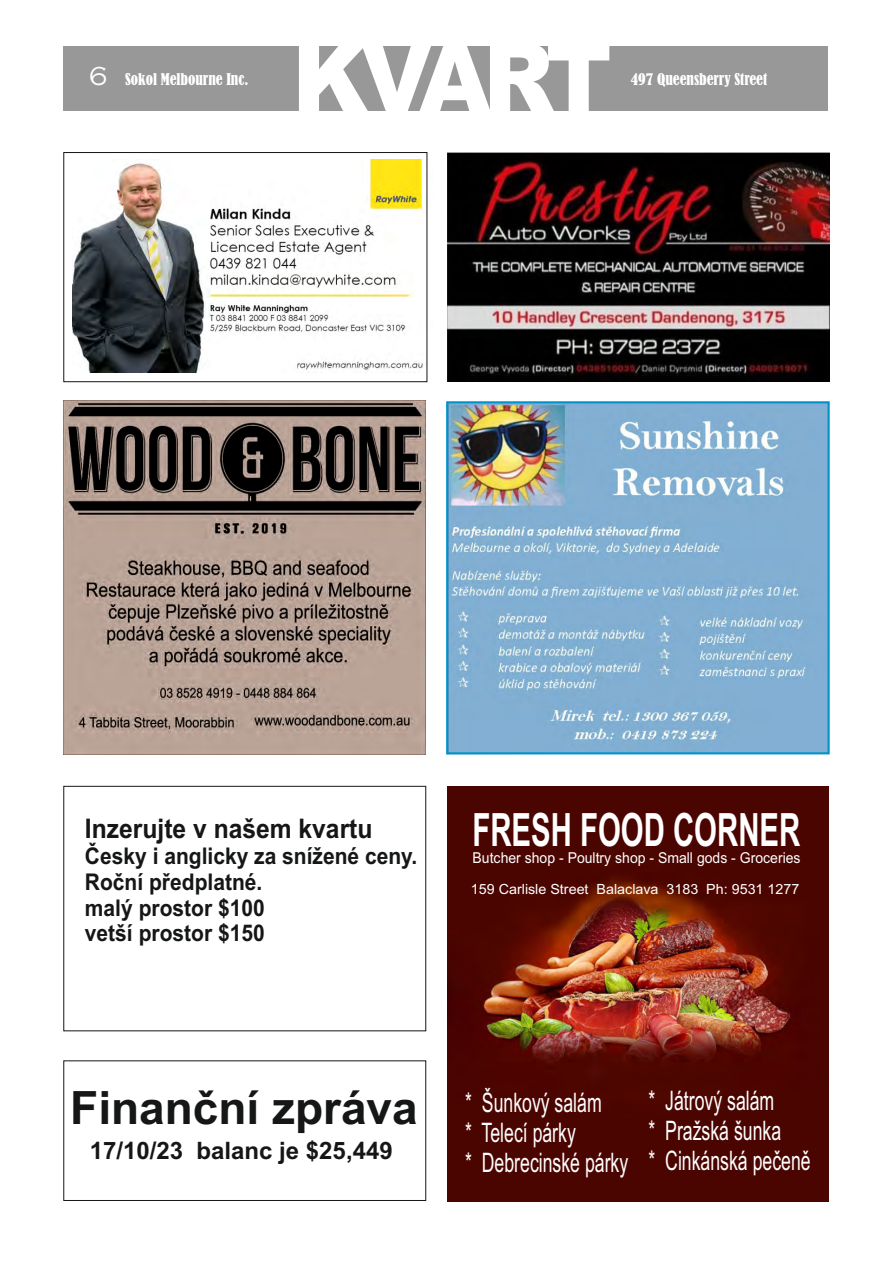
<style>
.page{position:relative;width:893px;height:1263px;background:#fff}
.page>*{position:absolute;margin:0;border:0;box-sizing:border-box;transform-origin:0 0}
.t1{font:900 94.2px "Arial";letter-spacing:-.085em;color:#fff}
.t2{font:700 45.9px "Arial";color:#fff;scale:.64 1}
.t3{font:700 45.9px "Arial";color:#151616}
.t4{font:700 27px "Arial";color:#151616;scale:.91 1}
.t5{font:26.85px/30px "Arial";color:#fff;scale:.66 1}
.t6{font:700 24px "Arial";color:#151616}
.t7{font:700 22.95px/25.7px "Arial";color:#151616;scale:.91 1}
.t8{font:15px "Arial";color:#fff;scale:.93 1}
.t9{font:condensed 15px "Bernard";color:#fff}
.t10{font:14.1px "Arial";color:#fff}
.s1{font-family:"Copperplate Gothic";font-weight:300;font-stretch:normal;font-size:27px}
</style>
<div class="page">
<div style="left:64px;top:46px;width:764px;height:64px;background:#989899"></div>
<img style="left:447px;top:153px;width:382px;height:229px">
<img style="left:449px;top:404px;width:378px;height:347px">
<div style="left:446px;top:401px;width:384px;height:353px;border:2px solid #0093cb"></div>
<img style="left:72px;top:160px;width:356px;height:213px">
<div style="left:63px;top:152px;width:364px;height:230px;border:1px solid #151616"></div>
<img style="left:447px;top:786px;width:382px;height:416px">
<img style="left:64px;top:400px;width:362px;height:354px">
<div style="left:63px;top:786px;width:363px;height:245px;border:1px solid #151616"></div>
<div style="left:63px;top:1060px;width:363px;height:141px;border:1px solid #151616"></div>
<p class="t9" style="left:89px;top:73px;width:161px"><span class="s1">6</span> Sokol Melbourne Inc.</p>
<p class="t1" style="left:292px;top:44px;width:321px">KVART</p>
<p class="t9" style="left:631px;top:73px;width:138px">497 Queensberry Street</p>
<p class="t4" style="left:85px;top:818px;width:317px">Inzerujte v našem kvartu</p>
<p class="t7" style="left:85px;top:845px;width:367px">Česky i anglicky za snížené ceny.<br>Roční předplatné.<br>malý prostor $100<br>vetší prostor $150</p>
<p class="t2" style="left:472px;top:812px;width:514px">FRESH FOOD CORNER</p>
<p class="t8" style="left:473px;top:852px;width:354px">Butcher shop - Poultry shop - Small gods - Groceries</p>
<p class="t10" style="left:471px;top:884px;width:330px">159 Carlisle Street Balaclava 3183 Ph: 9531 1277</p>
<p class="t3" style="left:70px;top:1091px;width:349px">Finanční zpráva</p>
<p class="t6" style="left:90px;top:1141px;width:304px">17/10/23 balanc je $25,449</p>
<p class="t5" style="left:465px;top:1090px;width:249px">* Šunkový salám<br>* Telecí párky<br>* Debrecinské párky</p>
<p class="t5" style="left:649px;top:1088px;width:247px">* Játrový salám<br>* Pražská šunka<br>* Cinkánská pečeně</p>
</div>
